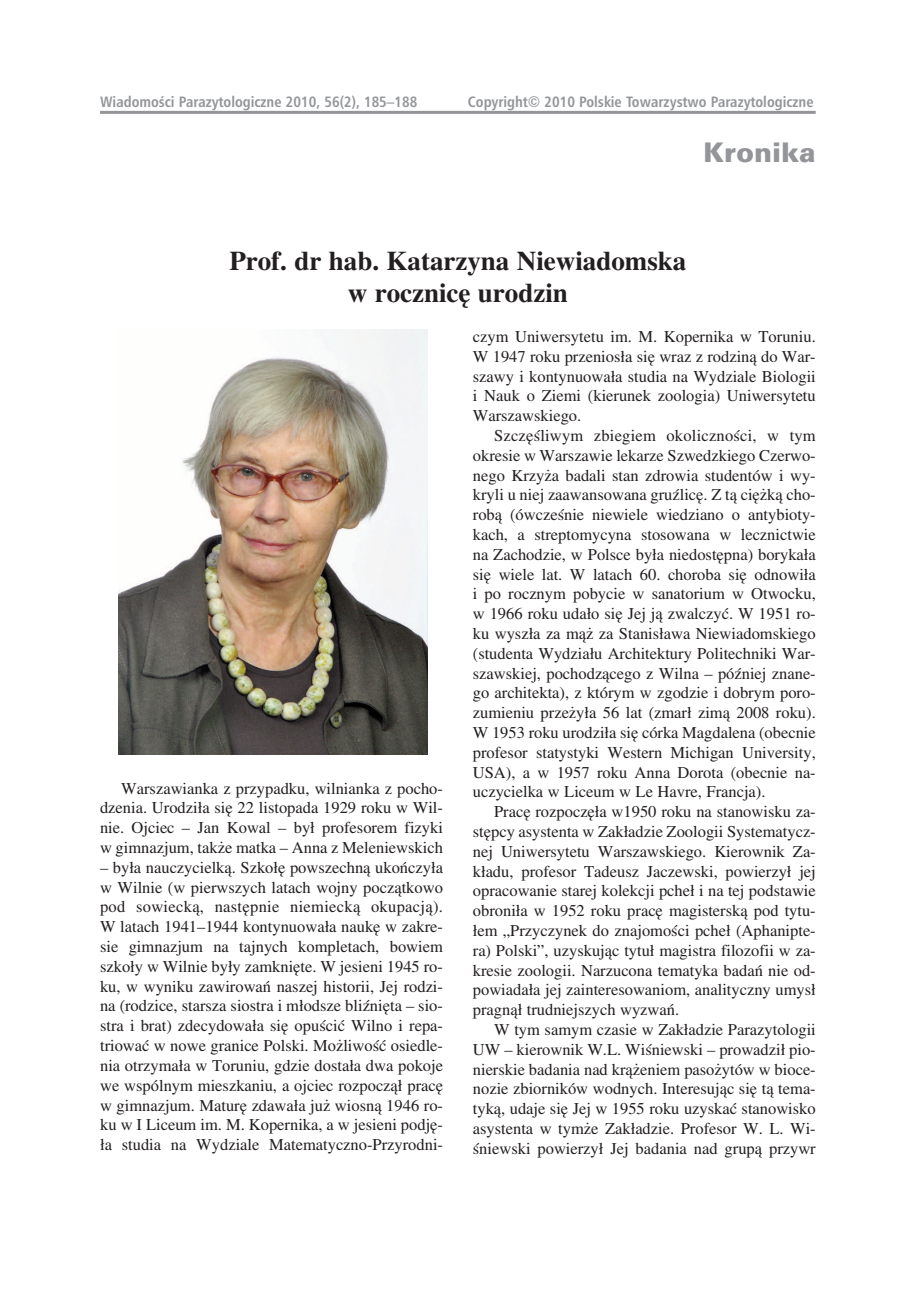
<style>
.page{position:relative;width:920px;height:1290px;background:#fff}
.page>*{position:absolute;margin:0;border:0;box-sizing:border-box;transform-origin:0 0}
.t1{font:700 27px/32.4px "Toronto";color:#231f20;text-align:center}
.t2{font:27px "USA Black";color:#939598}
.t3{font:16.5px/19.8px "Toronto";color:#231f20;text-align:justify}
.t4{font:15px "Humnst 777 Cn PL Bold A";color:#939598}
</style>
<div class="page">
<hr style="left:100px;top:111px;width:716px;height:3px;background:#939598">
<img style="left:118px;top:329px;width:309px;height:426px">
<p class="t4" style="left:100px;top:93px;width:319px">Wiadomoœci Parazytologiczne 2010, 56(2), 185–188</p>
<p class="t4" style="left:468px;top:93px;width:347px">Copyright© 2010 Polskie Towarzystwo Parazytologiczne</p>
<h1 class="t2" style="left:703px;top:137px;width:114px">Kronika</h1>
<h1 class="t1" style="left:229px;top:244px;width:459px">Prof. dr hab. Katarzyna Niewiadomska w rocznicę urodzin</h1>
<p class="t3" style="left:100px;top:778px;width:344px;text-indent:21px">Warszawianka z przypadku, wilnianka z pocho&shy;dzenia. Urodziła się 22 listopada 1929 roku w Wil&shy;nie. Ojciec – Jan Kowal – był profesorem fizyki w gimnazjum, także matka – Anna z Meleniewskich</p>
<p class="t3" style="left:100px;top:857px;width:345px">– była nauczycielką. Szkołę powszechną ukończyła w Wilnie (w pierwszych latach wojny początkowo pod sowiecką, następnie niemiecką okupacją).<br>W latach 1941–1944 kontynuowała naukę w zakre&shy;sie gimnazjum na tajnych kompletach, bowiem szkoły w Wilnie były zamknięte. W jesieni 1945 ro&shy;ku, w wyniku zawirowań naszej historii, Jej rodzi&shy;na (rodzice, starsza siostra i młodsze bliźnięta – sio&shy;stra i brat) zdecydowała się opuścić Wilno i repa&shy;triować w nowe granice Polski. Możliwość osiedle&shy;nia otrzymała w Toruniu, gdzie dostała dwa pokoje we wspólnym mieszkaniu, a ojciec rozpoczął pracę w gimnazjum. Maturę zdawała już wiosną 1946 ro&shy;ku w I Liceum im. M. Kopernika, a w jesieni podję&shy;ła studia na Wydziale Matematyczno-Przyrodni-</p>
<p class="t3" style="left:473px;top:326px;width:344px">czym Uniwersytetu im. M. Kopernika w Toruniu.<br>W 1947 roku przeniosła się wraz z rodziną do War&shy;szawy i kontynuowała studia na Wydziale Biologii i Nauk o Ziemi (kierunek zoologia) Uniwersytetu Warszawskiego.</p>
<p class="t3" style="left:473px;top:425px;width:344px;text-indent:21px">Szczęśliwym zbiegiem okoliczności, w tym okresie w Warszawie lekarze Szwedzkiego Czerwo&shy;nego Krzyża badali stan zdrowia studentów i wy&shy;kryli u niej zaawansowana gruźlicę. Z tą ciężką cho&shy;robą (ówcześnie niewiele wiedziano o antybioty&shy;kach, a streptomycyna stosowana w lecznictwie na Zachodzie, w Polsce była niedostępna) borykała się wiele lat. W latach 60. choroba się odnowiła i po rocznym pobycie w sanatorium w Otwocku, w 1966 roku udało się Jej ją zwalczyć. W 1951 ro&shy;ku wyszła za mąż za Stanisława Niewiadomskiego (studenta Wydziału Architektury Politechniki War&shy;szawskiej, pochodzącego z Wilna – później znane&shy;go architekta), z którym w zgodzie i dobrym poro&shy;zumieniu przeżyła 56 lat (zmarł zimą 2008 roku).<br>W 1953 roku urodziła się córka Magdalena (obecnie profesor statystyki Western Michigan University, USA), a w 1957 roku Anna Dorota (obecnie na&shy;uczycielka w Liceum w Le Havre, Francja).</p>
<p class="t3" style="left:473px;top:802px;width:344px;text-indent:21px">Pracę rozpoczęła w1950 roku na stanowisku za&shy;stępcy asystenta w Zakładzie Zoologii Systematycz&shy;nej Uniwersytetu Warszawskiego. Kierownik Za&shy;kładu, profesor Tadeusz Jaczewski, powierzył jej opracowanie starej kolekcji pcheł i na tej podstawie obroniła w 1952 roku pracę magisterską pod tytu&shy;łem „Przyczynek do znajomości pcheł (Aphanipte&shy;ra) Polski”, uzyskując tytuł magistra filozofii w za&shy;kresie zoologii. Narzucona tematyka badań nie od&shy;powiadała jej zainteresowaniom, analityczny umysł pragnął trudniejszych wyzwań.</p>
<p class="t3" style="left:473px;top:1019px;width:344px;text-indent:21px">W tym samym czasie w Zakładzie Parazytologii UW – kierownik W.L. Wiśniewski – prowadził pio&shy;nierskie badania nad krążeniem pasożytów w bioce&shy;nozie zbiorników wodnych. Interesując się tą tema&shy;tyką, udaje się Jej w 1955 roku uzyskać stanowisko asystenta w tymże Zakładzie. Profesor W. L. Wi&shy;śniewski powierzył Jej badania nad grupą przywr</p>
</div>
